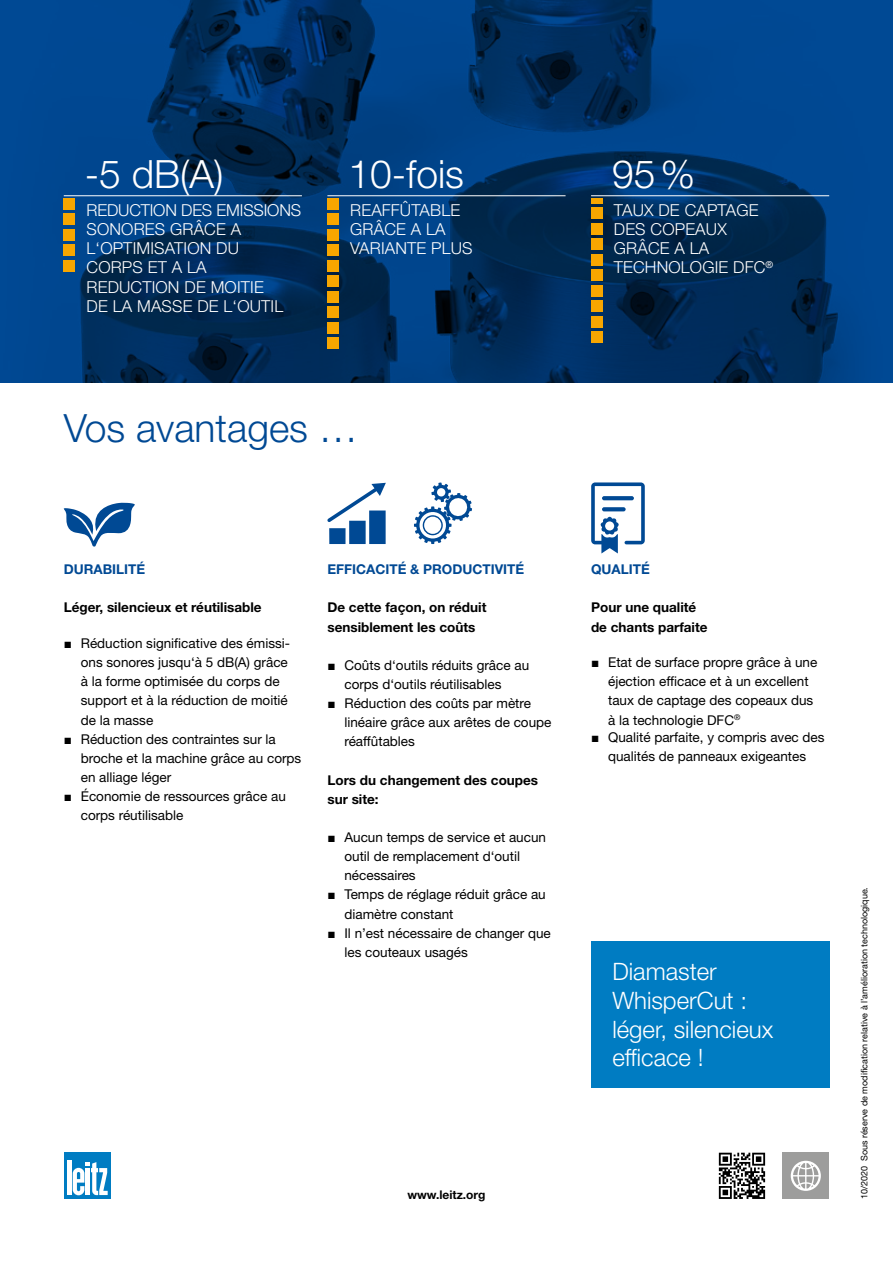
<style>
.page{position:relative;width:893px;height:1263px;background:#fff}
.page>*{position:absolute;margin:0;border:0;box-sizing:border-box;transform-origin:0 0}
.t1{font:300 39px "Helvetica Neue LT Pro";color:#fff}
.t2{font:300 39px "Helvetica Neue LT Pro";color:#004994}
.t3{font:300 24px/28.8px "Helvetica Neue LT Pro";color:#fff}
.t4{font:300 16.5px/19px "Helvetica Neue LT Pro";letter-spacing:.01em;color:#fff}
.t5{font:13.5px/19.2px "Helvetica Neue LT Pro";color:#000}
.t6{font:700 13.5px/19.2px "Helvetica Neue LT Pro";color:#000}
.t7{font:700 13.5px "Helvetica Neue LT Pro";color:#004994}
.t8{font:700 12px "Helvetica Neue LT Pro";color:#000}
.t9{font:9px "Helvetica Neue LT Pro";color:#000}
.s1{font-family:"Arial"}
</style>
<div class="page">
<svg style="left:0;top:0;width:893px;height:383px;background:#00366f"></svg>
<hr style="left:327px;top:195px;width:239px;height:1px;background:#fff">
<hr style="left:64px;top:195px;width:238px;height:1px;background:#fff">
<div style="left:327px;top:244px;width:12px;height:12px;background:#f7a600"></div>
<div style="left:327px;top:229px;width:12px;height:11px;background:#f7a600"></div>
<div style="left:327px;top:213px;width:12px;height:12px;background:#f7a600"></div>
<div style="left:327px;top:198px;width:12px;height:11px;background:#f7a600"></div>
<div style="left:327px;top:291px;width:12px;height:11px;background:#f7a600"></div>
<div style="left:327px;top:275px;width:12px;height:12px;background:#f7a600"></div>
<div style="left:327px;top:260px;width:12px;height:11px;background:#f7a600"></div>
<div style="left:327px;top:337px;width:12px;height:12px;background:#f7a600"></div>
<div style="left:327px;top:322px;width:12px;height:11px;background:#f7a600"></div>
<div style="left:327px;top:306px;width:12px;height:12px;background:#f7a600"></div>
<div style="left:64px;top:244px;width:11px;height:12px;background:#f7a600"></div>
<div style="left:64px;top:229px;width:11px;height:11px;background:#f7a600"></div>
<div style="left:64px;top:213px;width:11px;height:12px;background:#f7a600"></div>
<div style="left:64px;top:198px;width:11px;height:11px;background:#f7a600"></div>
<div style="left:64px;top:260px;width:11px;height:11px;background:#f7a600"></div>
<hr style="left:591px;top:195px;width:238px;height:1px;background:#fff">
<div style="left:591px;top:285px;width:11px;height:12px;background:#f7a600"></div>
<div style="left:591px;top:301px;width:11px;height:11px;background:#f7a600"></div>
<div style="left:591px;top:316px;width:11px;height:12px;background:#f7a600"></div>
<div style="left:591px;top:332px;width:11px;height:11px;background:#f7a600"></div>
<div style="left:591px;top:239px;width:11px;height:11px;background:#f7a600"></div>
<div style="left:591px;top:254px;width:11px;height:12px;background:#f7a600"></div>
<div style="left:591px;top:270px;width:11px;height:11px;background:#f7a600"></div>
<div style="left:591px;top:198px;width:11px;height:6px;background:#f7a600"></div>
<div style="left:591px;top:208px;width:11px;height:11px;background:#f7a600"></div>
<div style="left:591px;top:223px;width:11px;height:12px;background:#f7a600"></div>
<div style="left:369px;top:510px;width:17px;height:34px;background:#004994"></div>
<div style="left:349px;top:521px;width:17px;height:23px;background:#004994"></div>
<div style="left:329px;top:528px;width:17px;height:16px;background:#004994"></div>
<svg style="left:327px;top:483px;width:59px;height:39px"></svg>
<svg style="left:414px;top:482px;width:58px;height:62px"></svg>
<svg style="left:64px;top:503px;width:71px;height:44px"></svg>
<svg style="left:591px;top:482px;width:54px;height:71px"></svg>
<svg style="left:602px;top:507px;width:24px;height:4px"></svg>
<svg style="left:602px;top:496px;width:32px;height:4px"></svg>
<div style="left:64px;top:1152px;width:47px;height:47px;background:#007cc2"></div>
<div style="left:67px;top:1160px;width:5px;height:35px;background:#fff"></div>
<svg style="left:73px;top:1162px;width:35px;height:33px"></svg>
<div style="left:783px;top:1153px;width:46px;height:46px;background:#9d9d9c"></div>
<svg style="left:791px;top:1161px;width:30px;height:30px"></svg>
<svg style="left:719px;top:1153px;width:46px;height:46px"></svg>
<div style="left:591px;top:941px;width:238px;height:146px;background:#007cc2"></div>
<h1 class="t1" style="left:85px;top:150px;width:140px">-5 dB(A)</h1>
<h1 class="t1" style="left:348px;top:150px;width:117px">10-fois</h1>
<p class="t4" style="left:350px;top:200px;width:124px">REAFFÛTABLE<br>GRÂCE A LA<br>VARIANTE PLUS</p>
<p class="t4" style="left:87px;top:200px;width:216px">REDUCTION DES EMISSIONS<br>SONORES GRÂCE A<br>L‘OPTIMISATION DU<br>CORPS ET A LA<br>REDUCTION DE MOITIE<br>DE LA MASSE DE L‘OUTIL</p>
<h1 class="t2" style="left:64px;top:404px;width:296px">Vos avantages …</h1>
<h1 class="t1" style="left:612px;top:150px;width:84px">95%</h1>
<p class="t4" style="left:614px;top:200px;width:161px">TAUX DE CAPTAGE<br>DES COPEAUX<br>GRÂCE A LA<br>TECHNOLOGIE DFC<sup>®</sup></p>
<p class="t7" style="left:64px;top:561px;width:83px">DURABILITÉ</p>
<p class="t6" style="left:64px;top:598px;width:199px">Léger, silencieux et réutilisable</p>
<p class="t5" style="left:81px;top:633px;width:211px;text-indent:-17px"><span class="s1">■</span> Réduction significative des émissi&shy;ons sonores jusqu‘à 5 dB(A) grâce à la forme optimisée du corps de support et à la réduction de moitié de la masse</p>
<p class="t5" style="left:81px;top:729px;width:222px;text-indent:-17px"><span class="s1">■</span> Réduction des contraintes sur la broche et la machine grâce au corps en alliage léger</p>
<p class="t5" style="left:81px;top:786px;width:207px;text-indent:-17px"><span class="s1">■</span> Économie de ressources grâce au corps réutilisable</p>
<p class="t7" style="left:327px;top:561px;width:198px">EFFICACITÉ &amp; PRODUCTIVITÉ</p>
<p class="t6" style="left:327px;top:598px;width:161px">De cette façon, on réduit sensiblement les coûts</p>
<p class="t5" style="left:344px;top:655px;width:186px;text-indent:-17px"><span class="s1">■</span> Coûts d‘outils réduits grâce au corps d‘outils réutilisables</p>
<p class="t5" style="left:344px;top:693px;width:209px;text-indent:-17px"><span class="s1">■</span> Réduction des coûts par mètre linéaire grâce aux arêtes de coupe réaffûtables</p>
<p class="t6" style="left:327px;top:770px;width:212px">Lors du changement des coupes sur site:</p>
<p class="t5" style="left:344px;top:827px;width:203px;text-indent:-17px"><span class="s1">■</span> Aucun temps de service et aucun outil de remplacement d‘outil nécessaires</p>
<p class="t5" style="left:344px;top:885px;width:203px;text-indent:-17px"><span class="s1">■</span> Temps de réglage réduit grâce au diamètre constant</p>
<p class="t5" style="left:344px;top:923px;width:208px;text-indent:-17px"><span class="s1">■</span> Il n’est nécessaire de changer que les couteaux usagés</p>
<p class="t8" style="left:407px;top:1187px;width:80px">www.leitz.org</p>
<p class="t7" style="left:591px;top:561px;width:60px">QUALITÉ</p>
<p class="t6" style="left:591px;top:598px;width:118px">Pour une qualité de chants parfaite</p>
<p class="t5" style="left:608px;top:653px;width:211px;text-indent:-17px"><span class="s1">■</span> Etat de surface propre grâce à une éjection efficace et à un excellent taux de captage des copeaux dus à la technologie DFC<sup>®</sup></p>
<p class="t5" style="left:591px;top:728px;width:235px;text-align:center"><span class="s1">■</span> Qualité parfaite, y compris avec des qualités de panneaux exigeantes</p>
<h2 class="t3" style="left:612px;top:956px;width:162px">Diamaster<br>WhisperCut : léger, silencieux efficace !</h2>
<p class="t9" style="left:859px;top:1199px;width:314px;rotate:-90deg">10/2020 Sous réserve de modification relative à l’amélioration technologique.</p>
</div>
